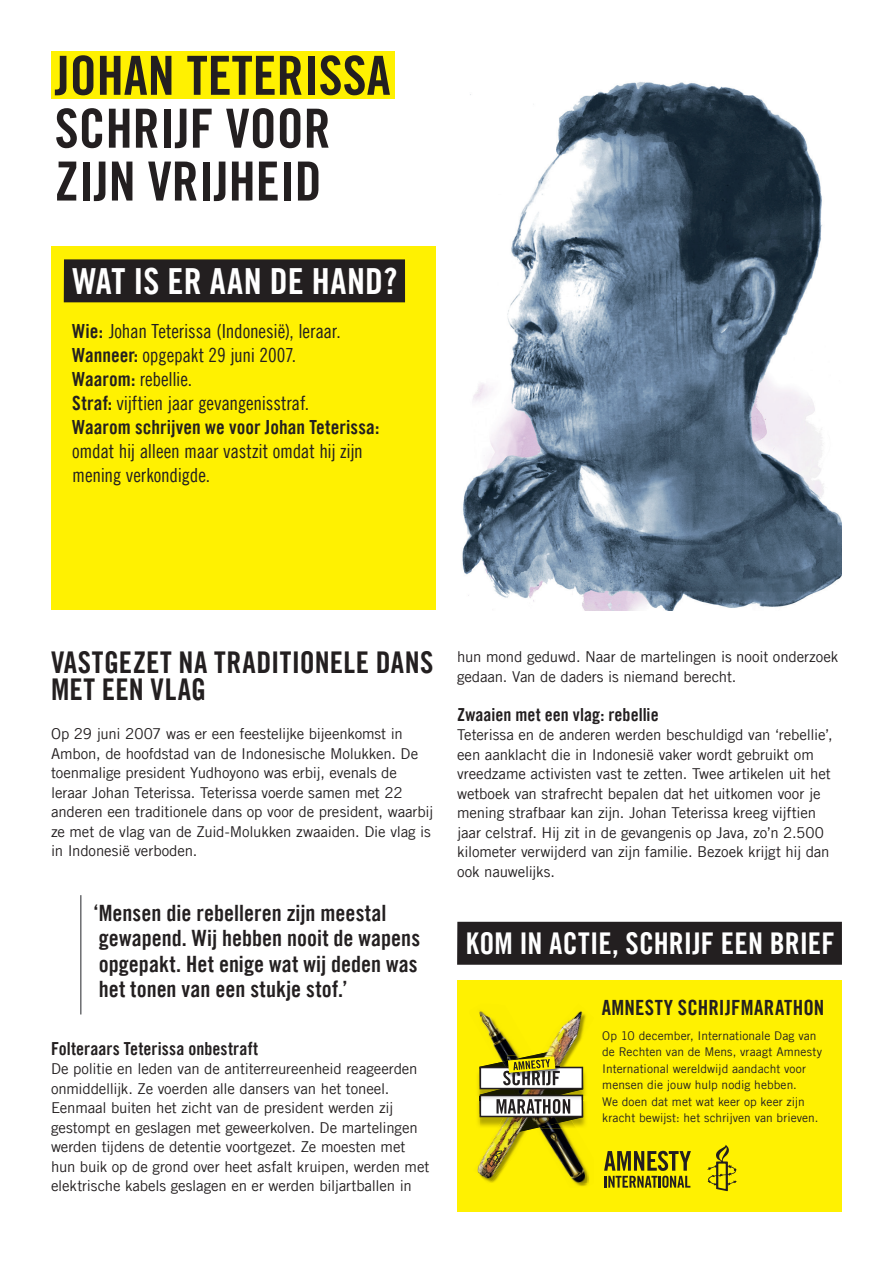
<style>
.page{position:relative;width:893px;height:1263px;background:#fff}
.page>*{position:absolute;margin:0;border:0;box-sizing:border-box;transform-origin:0 0}
.t1{font:54px/52.8px "Amnesty Trade Gothic Bd Cn 20";color:#231f20}
.t2{font:36px "Amnesty Trade Gothic Bd Cn 20";letter-spacing:.005em;color:#fff}
.t3{font:30px/27px "Amnesty Trade Gothic Bd Cn 20";letter-spacing:.015em;color:#231f20}
.t4{font:30px "Amnesty Trade Gothic Bd Cn 20";color:#fff}
.t5{font:22.5px/25.5px "Amnesty Trade Gothic Bd Cn 20";color:#231f20}
.t6{font:21px "Amnesty Trade Gothic Bd Cn 20";letter-spacing:.015em;color:#231f20}
.t7{font:19.5px/24px "Amnesty Trade Gothic Cn 18";letter-spacing:-.01em;color:#231f20}
.t8{font:19.5px "Amnesty Trade Gothic Bd Cn 20";color:#231f20}
.t9{font:18px "Amnesty Trade Gothic Bd Cn 20";letter-spacing:.005em;color:#231f20}
.t10{font:15px/19.5px "Amnesty Trade Gothic";letter-spacing:-.01em;color:#231f20}
.t11{font:12px/16.5px "Amnesty Trade Gothic";letter-spacing:.005em;color:#231f20}
.s1{font-family:"Amnesty Trade Gothic Bd Cn 20"}
</style>
<div class="page">
<div style="left:457px;top:980px;width:385px;height:232px;background:#fff101"></div>
<div style="left:457px;top:922px;width:385px;height:43px;background:#231f20"></div>
<div style="left:51px;top:51px;width:343px;height:48px;background:#fff101"></div>
<div style="left:51px;top:247px;width:385px;height:363px;background:#fff101"></div>
<div style="left:64px;top:259px;width:341px;height:43px;background:#231f20"></div>
<img style="left:462px;top:82px;width:380px;height:528px">
<hr style="left:80px;top:895px;width:2px;height:119px;background:#6c6d70">
<svg style="left:707px;top:1145px;width:30px;height:46px"></svg>
<svg style="left:604px;top:1151px;width:87px;height:37px"></svg>
<img style="left:480px;top:1012px;width:36px;height:39px">
<img style="left:547px;top:1012px;width:39px;height:39px">
<img style="left:477px;top:1051px;width:112px;height:135px">
<h1 class="t1" style="left:55px;top:49px;width:337px">JOHAN TETERISSA<br>SCHRIJF VOOR<br>ZIJN VRIJHEID</h1>
<h2 class="t2" style="left:72px;top:259px;width:326px">WAT IS ER AAN DE HAND?</h2>
<h3 class="t7" style="left:72px;top:319px;width:270px"><span class="s1">Wie:</span> Johan Teterissa (Indonesië), leraar.<br><span class="s1">Wanneer:</span> opgepakt 29 juni 2007.<br><span class="s1">Waarom:</span> rebellie.<br><span class="s1">Straf:</span> vijftien jaar gevangenisstraf.</h3>
<h3 class="t8" style="left:72px;top:416px;width:309px">Waarom schrijven we voor Johan Teterissa:</h3>
<h3 class="t7" style="left:72px;top:439px;width:292px">omdat hij alleen maar vastzit omdat hij zijn mening verkondigde.</h3>
<h3 class="t3" style="left:51px;top:648px;width:384px">VASTGEZET NA TRADITIONELE DANS<br>MET EEN VLAG</h3>
<p class="t10" style="left:51px;top:724px;width:384px">Op 29 juni 2007 was er een feestelijke bijeenkomst in Ambon, de hoofdstad van de Indonesische Molukken. De toenmalige president Yudhoyono was erbij, evenals de leraar Johan Teterissa. Teterissa voerde samen met 22 anderen een traditionele dans op voor de president, waarbij ze met de vlag van de Zuid-Molukken zwaaiden. Die vlag is in Indonesië verboden.</p>
<h3 class="t5" style="left:94px;top:899px;width:328px">‘ Mensen die rebelleren zijn meestal gewapend. Wij hebben nooit de wapens opgepakt. Het enige wat wij deden was het tonen van een stukje stof.’</h3>
<p class="t9" style="left:51px;top:1037px;width:209px">Folteraars Teterissa onbestraft</p>
<p class="t10" style="left:51px;top:1059px;width:380px">De politie en leden van de antiterreureenheid reageerden onmiddellijk. Ze voerden alle dansers van het toneel.<br>Eenmaal buiten het zicht van de president werden zij gestompt en geslagen met geweerkolven. De martelingen werden tijdens de detentie voortgezet. Ze moesten met hun buik op de grond over heet asfalt kruipen, werden met elektrische kabels geslagen en er werden biljartballen in</p>
<p class="t10" style="left:457px;top:647px;width:383px">hun mond geduwd. Naar de martelingen is nooit onderzoek gedaan. Van de daders is niemand berecht.</p>
<p class="t9" style="left:457px;top:703px;width:203px">Zwaaien met een vlag: rebellie</p>
<p class="t10" style="left:457px;top:725px;width:377px">Teterissa en de anderen werden beschuldigd van ‘rebellie’, een aanklacht die in Indonesië vaker wordt gebruikt om vreedzame activisten vast te zetten. Twee artikelen uit het wetboek van strafrecht bepalen dat het uitkomen voor je mening strafbaar kan zijn. Johan Teterissa kreeg vijftien jaar celstraf. Hij zit in de gevangenis op Java, zo’n 2.500 kilometer verwijderd van zijn familie. Bezoek krijgt hij dan ook nauwelijks.</p>
<h3 class="t4" style="left:466px;top:925px;width:370px">KOM IN ACTIE, SCHRIJF EEN BRIEF</h3>
<h3 class="t6" style="left:602px;top:995px;width:224px">AMNESTY SCHRIJFMARATHON</h3>
<p class="t11" style="left:602px;top:1027px;width:221px">Op 10 december, Internationale Dag van de Rechten van de Mens, vraagt Amnesty International wereldwijd aandacht voor mensen die jouw hulp nodig hebben.<br>We doen dat met wat keer op keer zijn kracht bewijst: het schrijven van brieven.</p>
</div>
